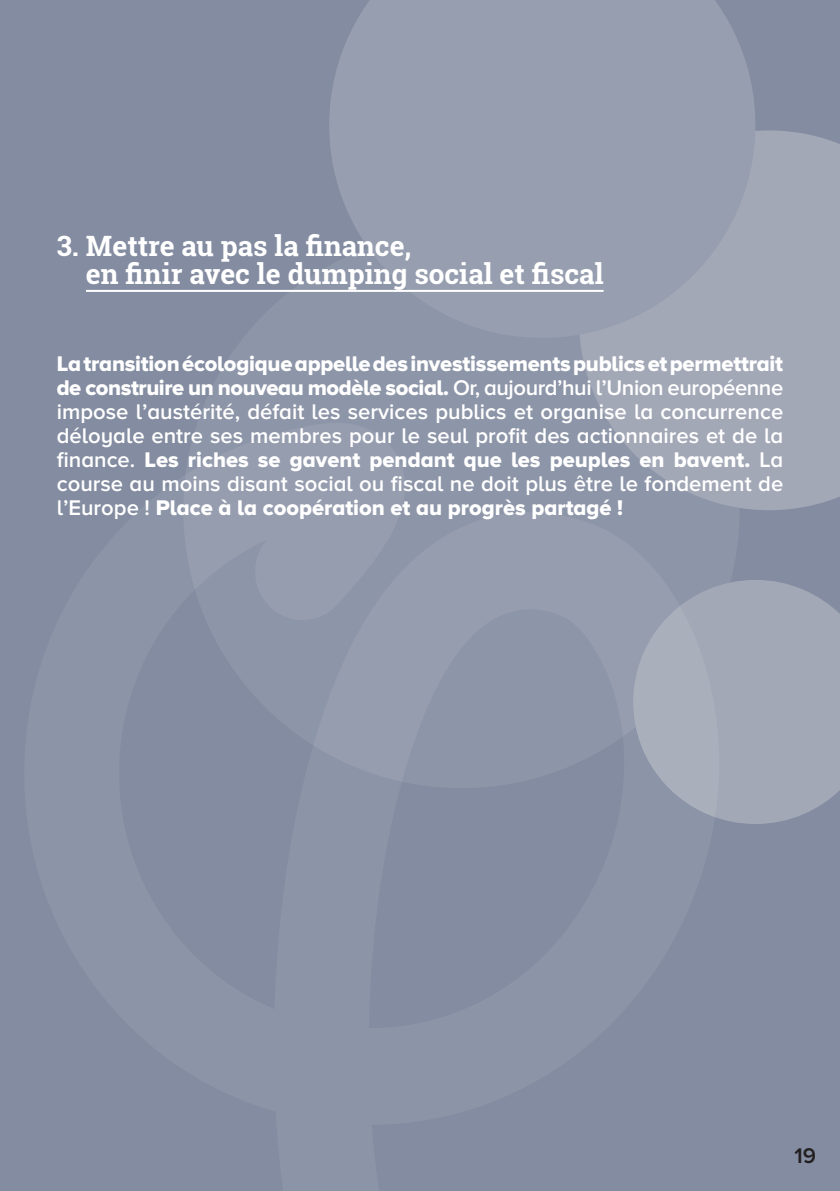
<style>
.page{position:relative;width:840px;height:1191px;background:#fff}
.page>*{position:absolute;margin:0;border:0;box-sizing:border-box;transform-origin:0 0}
.t1{font:700 28px/28px "Roboto Slab";color:#fff}
.t2{font:22px/24px "Proxima Nova A Extrabld";letter-spacing:-.01em;color:#fff}
.t3{font:600 22px/24px "Proxima Nova A";color:#fff}
.t4{font:600 22px "Proxima Nova A";color:#231f20}
.s1{font-family:"Proxima Nova A";font-weight:600}
</style>
<div class="page">
<div style="left:0;top:0;width:839px;height:1191px;background:#838ca0"></div>
<div style="left:183px;top:232px;width:556px;height:556px;background:#8d95a8;border-radius:50%"></div>
<div style="left:580px;top:130px;width:259px;height:380px;background:#a3a8b7"></div>
<div style="left:714px;top:580px;width:125px;height:244px;background:#a3a8b7"></div>
<svg style="left:329px;top:0;width:426px;height:338px;fill:#969eaf"></svg>
<svg style="left:316px;top:423px;width:363px;height:359px"></svg>
<svg style="left:633px;top:606px;width:89px;height:211px"></svg>
<hr style="left:86px;top:290px;width:517px;height:2px;background:#fff">
<p class="t1" style="left:86px;top:232px;width:519px;text-indent:-29px">3. Mettre au pas la finance,<br>en finir avec le dumping social et fiscal</p>
<p class="t2" style="left:57px;top:351px;width:727px">La transition écologique appelle des investissements publics et permettrait de construire un nouveau modèle social. <span class="s1">Or, aujourd’hui l’Union européenne</span></p>
<p class="t3" style="left:57px;top:399px;width:727px">impose l’austérité, défait les services publics et organise la concurrence déloyale entre ses membres pour le seul profit des actionnaires et de la</p>
<p class="t2" style="left:57px;top:447px;width:727px"><span class="s1">finance.</span> Les riches se gavent pendant que les peuples en bavent. <span class="s1">La</span></p>
<p class="t3" style="left:57px;top:471px;width:727px">course au moins disant social ou fiscal ne doit plus être le fondement de</p>
<p class="t2" style="left:57px;top:495px;width:567px"><span class="s1">l’Europe !</span> Place à la coopération et au progrès partagé !</p>
<p class="t4" style="left:794px;top:1143px;width:23px">19</p>
</div>
